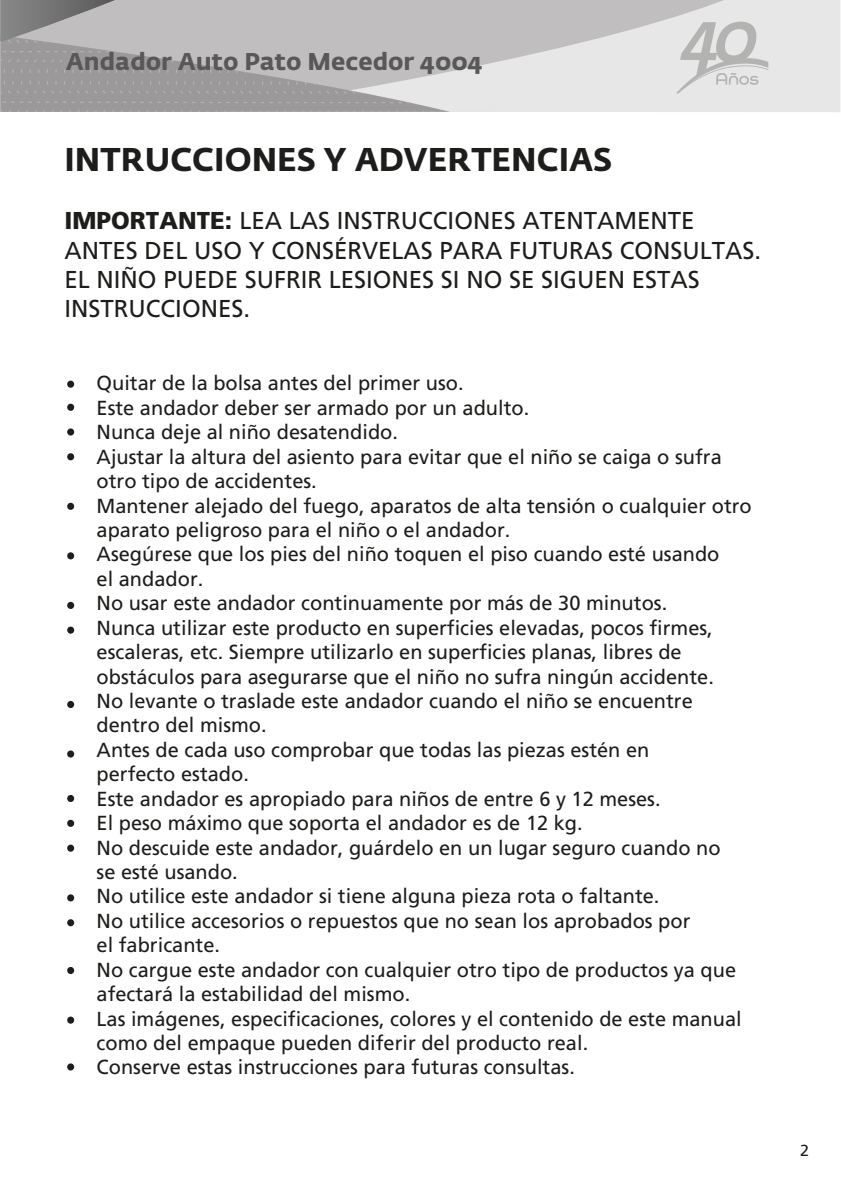
<style>
.page{position:relative;width:841px;height:1190px;background:#fff}
.page>*{position:absolute;margin:0;border:0;box-sizing:border-box;transform-origin:0 0}
.t1{font:700 32.6px "Fedra Sans Alt Pro";color:#1d1d1b}
.t2{font:24.4px/29.2px "Frutiger";color:#1d1d1b}
.t3{font:700 24px "Fedra Sans Alt Pro";color:#585857}
.t4{font:20.4px/24.4px "Frutiger";color:#1d1d1b}
.t5{font:16px "Frutiger";color:#1d1d1b}
.s1{font-weight:900}
</style>
<div class="page">
<div style="left:67px;top:380px;width:7px;height:8px;background:#1d1d1b;border-radius:50%"></div>
<div style="left:67px;top:403px;width:7px;height:8px;background:#1d1d1b;border-radius:50%"></div>
<div style="left:67px;top:428px;width:7px;height:7px;background:#1d1d1b;border-radius:50%"></div>
<div style="left:67px;top:453px;width:7px;height:7px;background:#1d1d1b;border-radius:50%"></div>
<div style="left:67px;top:503px;width:7px;height:7px;background:#1d1d1b;border-radius:50%"></div>
<div style="left:67px;top:552px;width:7px;height:7px;background:#1d1d1b;border-radius:50%"></div>
<div style="left:67px;top:602px;width:7px;height:7px;background:#1d1d1b;border-radius:50%"></div>
<div style="left:67px;top:626px;width:7px;height:7px;background:#1d1d1b;border-radius:50%"></div>
<div style="left:67px;top:701px;width:7px;height:7px;background:#1d1d1b;border-radius:50%"></div>
<div style="left:67px;top:750px;width:7px;height:7px;background:#1d1d1b;border-radius:50%"></div>
<div style="left:67px;top:795px;width:7px;height:7px;background:#1d1d1b;border-radius:50%"></div>
<div style="left:67px;top:819px;width:7px;height:7px;background:#1d1d1b;border-radius:50%"></div>
<div style="left:67px;top:844px;width:7px;height:7px;background:#1d1d1b;border-radius:50%"></div>
<div style="left:67px;top:894px;width:7px;height:7px;background:#1d1d1b;border-radius:50%"></div>
<div style="left:67px;top:919px;width:7px;height:7px;background:#1d1d1b;border-radius:50%"></div>
<div style="left:67px;top:966px;width:7px;height:8px;background:#1d1d1b;border-radius:50%"></div>
<div style="left:67px;top:1016px;width:7px;height:7px;background:#1d1d1b;border-radius:50%"></div>
<div style="left:67px;top:1063px;width:7px;height:7px;background:#1d1d1b;border-radius:50%"></div>
<svg style="left:449px;top:0;width:391px;height:112px;background:#dbdadb"></svg>
<svg style="left:0;top:0;width:449px;height:112px;background:#b0aeaf"></svg>
<svg style="left:675px;top:22px;width:93px;height:71px;background:#d4d4d4"></svg>
<p class="t3" style="left:66px;top:47px;width:418px">Andador Auto Pato Mecedor 4004</p>
<h1 class="t1" style="left:64px;top:139px;width:549px">INTRUCCIONES Y ADVERTENCIAS</h1>
<p class="t2" style="left:64px;top:206px;width:698px"><span class="s1">IMPORTANTE:</span> LEA LAS INSTRUCCIONES ATENTAMENTE ANTES DEL USO Y CONSÉRVELAS PARA FUTURAS CONSULTAS.<br>EL NIÑO PUEDE SUFRIR LESIONES SI NO SE SIGUEN ESTAS INSTRUCCIONES.</p>
<p class="t4" style="left:96px;top:371px;width:656px">Quitar de la bolsa antes del primer uso.<br>Este andador deber ser armado por un adulto.<br>Nunca deje al niño desatendido.<br>Ajustar la altura del asiento para evitar que el niño se caiga o sufra otro tipo de accidentes.<br>Mantener alejado del fuego, aparatos de alta tensión o cualquier otro aparato peligroso para el niño o el andador.<br>Asegúrese que los pies del niño toquen el piso cuando esté usando<br>el andador.<br>No usar este andador continuamente por más de 30 minutos.<br>Nunca utilizar este producto en superficies elevadas, pocos firmes, escaleras, etc. Siempre utilizarlo en superficies planas, libres de obstáculos para asegurarse que el niño no sufra ningún accidente.<br>No levante o traslade este andador cuando el niño se encuentre dentro del mismo.<br>Antes de cada uso comprobar que todas las piezas estén en<br>perfecto estado.<br>Este andador es apropiado para niños de entre 6 y 12 meses.<br>El peso máximo que soporta el andador es de 12 kg.<br>No descuide este andador, guárdelo en un lugar seguro cuando no<br>se esté usando.<br>No utilice este andador si tiene alguna pieza rota o faltante.<br>No utilice accesorios o repuestos que no sean los aprobados por<br>el fabricante.<br>No cargue este andador con cualquier otro tipo de productos ya que afectará la estabilidad del mismo.<br>Las imágenes, especificaciones, colores y el contenido de este manual como del empaque pueden diferir del producto real.<br>Conserve estas instrucciones para futuras consultas.</p>
<p class="t5" style="left:800px;top:1140px;width:10px">2</p>
</div>
